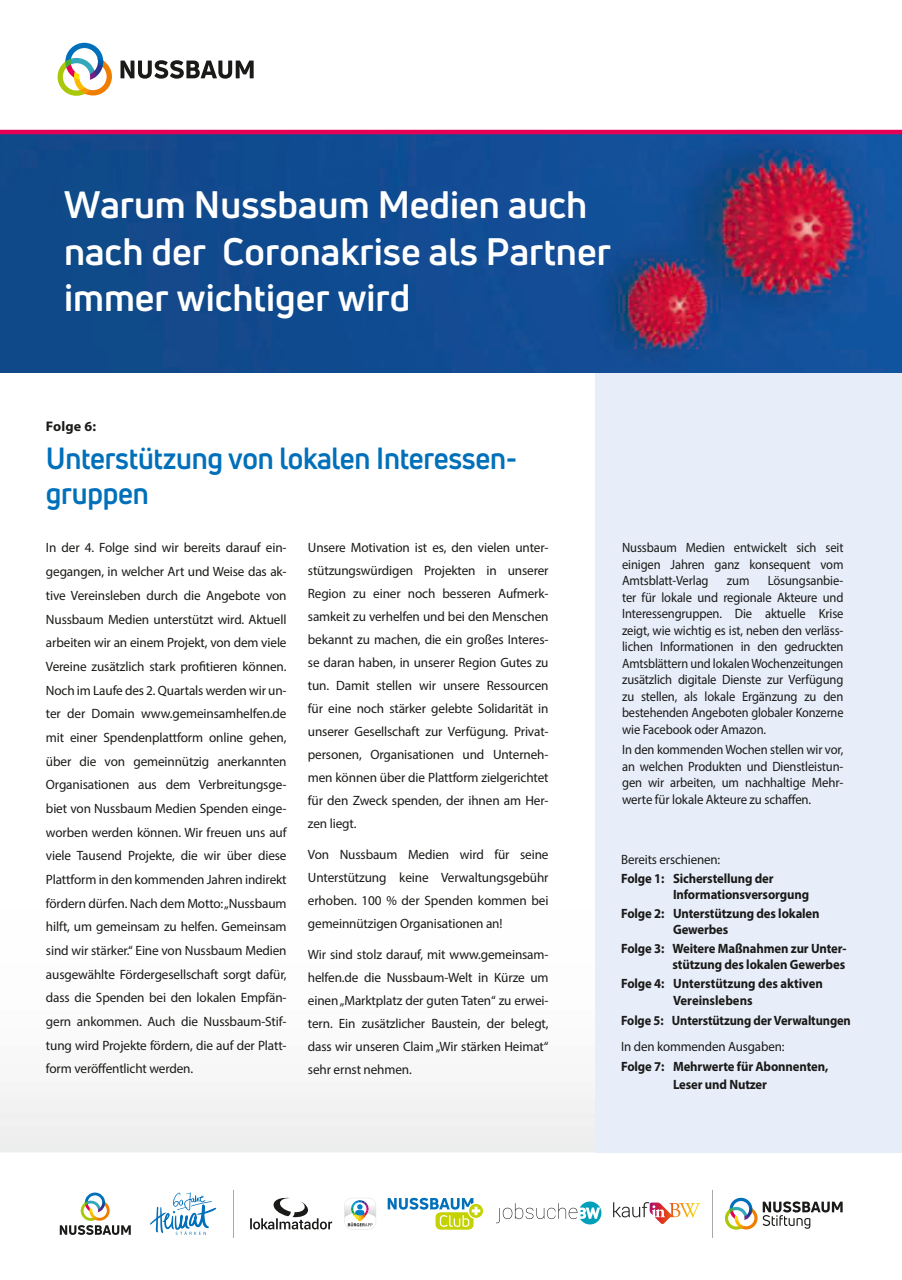
<style>
.page{position:relative;width:902px;height:1280px;background:#fff}
.page>*{position:absolute;margin:0;border:0;box-sizing:border-box;transform-origin:0 0}
.t1{font:700 37.5px/46.5px "Uni Neue";color:#fff}
.t2{font:700 30px/34.7px "Uni Neue";letter-spacing:-.01em;color:#0070ba;scale:.95 1}
.t3{font:700 13.95px "Myriad Pro";letter-spacing:.01em;color:#1a1a18}
.t4{font:13.5px/23.7px "Myriad Pro";letter-spacing:-.01em;color:#1a1a18;text-align:justify}
.t5{font:13.5px/16.5px "Myriad Pro";letter-spacing:-.01em;color:#1a1a18;text-align:justify;scale:.93 1}
.t6{font:700 13.5px/16.5px "Myriad Pro";letter-spacing:-.01em;color:#1a1a18;scale:.94 1}
.t7{font:13.5px "Myriad Pro";letter-spacing:-.01em;color:#1a1a18;scale:.96 1}
.t8{font:700 13.5px "Myriad Pro";letter-spacing:-.01em;color:#1a1a18;scale:.92 1}
</style>
<div class="page">
<div style="left:595px;top:373px;width:306px;height:779px;background:#e7edf9"></div>
<img style="left:0;top:134px;width:901px;height:239px">
<hr style="left:0;top:130px;width:901px;height:4px;background:#e50056">
<svg style="left:58px;top:43px;width:54px;height:53px"></svg>
<svg style="left:120px;top:60px;width:133px;height:19px"></svg>
<svg style="left:60px;top:1192px;width:71px;height:43px"></svg>
<svg style="left:724px;top:1198px;width:118px;height:32px"></svg>
<svg style="left:250px;top:1197px;width:82px;height:32px"></svg>
<div style="left:435px;top:1212px;width:38px;height:18px;background:#c3d200;border-radius:5px"></div>
<svg style="left:387px;top:1198px;width:96px;height:29px"></svg>
<svg style="left:344px;top:1198px;width:32px;height:32px"></svg>
<svg style="left:496px;top:1201px;width:105px;height:23px"></svg>
<svg style="left:613px;top:1202px;width:87px;height:22px"></svg>
<hr style="left:233px;top:1190px;width:1px;height:47px;background:#a8a9a9">
<hr style="left:712px;top:1190px;width:1px;height:47px;background:#a8a9a9">
<svg style="left:150px;top:1192px;width:66px;height:43px"></svg>
<h1 class="t1" style="left:64px;top:181px;width:548px">Warum Nussbaum Medien auch nach der Coronakrise als Partner immer wichtiger wird</h1>
<p class="t3" style="left:46px;top:417px;width:52px">Folge 6:</p>
<h2 class="t2" style="left:46px;top:441px;width:497px">Unterstützung von lokalen Interessen&shy;gruppen</h2>
<p class="t4" style="left:46px;top:536px;width:242px">In der 4. Folge sind wir bereits darauf ein&shy;gegangen, in welcher Art und Weise das ak&shy;tive Vereinsleben durch die Angebote von Nussbaum Medien unterstützt wird. Aktuell arbeiten wir an einem Projekt, von dem viele Vereine zusätzlich stark profitieren können.<br>Noch im Laufe des 2. Quartals werden wir un&shy;ter der Domain www.gemeinsamhelfen.de mit einer Spendenplattform online gehen, über die von gemeinnützig anerkannten Organisationen aus dem Verbreitungsge&shy;biet von Nussbaum Medien Spenden einge&shy;worben werden können. Wir freuen uns auf viele Tausend Projekte, die wir über diese Plattform in den kommenden Jahren indirekt fördern dürfen. Nach dem Motto:„Nussbaum hilft, um gemeinsam zu helfen. Gemeinsam sind wir stärker.“ Eine von Nussbaum Medien ausgewählte Fördergesellschaft sorgt dafür, dass die Spenden bei den lokalen Empfän&shy;gern ankommen. Auch die Nussbaum-Stif&shy;tung wird Projekte fördern, die auf der Platt&shy;form veröffentlicht werden.</p>
<p class="t4" style="left:308px;top:536px;width:242px;line-height:23px">Unsere Motivation ist es, den vielen unter&shy;stützungswürdigen Projekten in unserer Region zu einer noch besseren Aufmerk&shy;samkeit zu verhelfen und bei den Menschen bekannt zu machen, die ein großes Interes&shy;se daran haben, in unserer Region Gutes zu tun. Damit stellen wir unsere Ressourcen für eine noch stärker gelebte Solidarität in unserer Gesellschaft zur Verfügung. Privat&shy;personen, Organisationen und Unterneh&shy;men können über die Plattform zielgerichtet für den Zweck spenden, der ihnen am Her&shy;zen liegt.</p>
<p class="t4" style="left:308px;top:843px;width:242px;line-height:23px">Von Nussbaum Medien wird für seine Unterstützung keine Verwaltungsgebühr erhoben. 100 % der Spenden kommen bei gemeinnützigen Organisationen an!</p>
<p class="t4" style="left:308px;top:943px;width:242px;line-height:23px">Wir sind stolz darauf, mit www.gemeinsam&shy;helfen.de die Nussbaum-Welt in Kürze um einen„Marktplatz der guten Taten“ zu erwei&shy;tern. Ein zusätzlicher Baustein, der belegt, dass wir unseren Claim „Wir stärken Heimat“ sehr ernst nehmen.</p>
<p class="t5" style="left:622px;top:539px;width:239px">Nussbaum Medien entwickelt sich seit einigen Jahren ganz konsequent vom Amtsblatt-Verlag</p>
<p class="t5" style="left:622px;top:572px;width:239px;text-indent:146px">Lösungsanbie&shy;ter für lokale und regionale Akteure und Interessengruppen. Die aktuelle Krise zeigt, wie wichtig es ist, neben den verläss&shy;lichen Informationen in den gedruckten Amtsblättern und lokalen Wochenzeitungen zusätzlich digitale Dienste zur Verfügung zu stellen, als lokale Ergänzung zu den bestehenden Angeboten globaler Konzerne wie Facebook oder Amazon.</p>
<p class="t5" style="left:622px;top:741px;width:239px">In den kommenden Wochen stellen wir vor, an welchen Produkten und Dienstleistun&shy;gen wir arbeiten, um nachhaltige Mehr&shy;werte für lokale Akteure zu schaffen.</p>
<p class="t5" style="left:727px;top:572px;width:26px">zum</p>
<p class="t7" style="left:621px;top:851px;width:105px">Bereits erschienen:</p>
<p class="t6" style="left:673px;top:869px;width:146px;text-indent:-52px">Folge 1: Sicherstellung der<br>Informationsversorgung</p>
<p class="t6" style="left:673px;top:904px;width:157px;text-indent:-52px">Folge 2: Unterstützung des lokalen<br>Gewerbes</p>
<p class="t6" style="left:621px;top:940px;width:241px;text-align:right">Folge 3: Weitere Maßnahmen zur Unter&shy;stützung des lokalen Gewerbes</p>
<p class="t6" style="left:673px;top:975px;width:161px;text-indent:-52px">Folge 4: Unterstützung des aktiven<br>Vereinslebens</p>
<p class="t8" style="left:621px;top:1011px;width:251px">Folge 5: Unterstützung der Verwaltungen</p>
<p class="t7" style="left:621px;top:1038px;width:171px">In den kommenden Ausgaben:</p>
<p class="t6" style="left:673px;top:1057px;width:167px;line-height:18px;text-indent:-52px">Folge 7: Mehrwerte für Abonnenten,<br>Leser und Nutzer</p>
</div>
